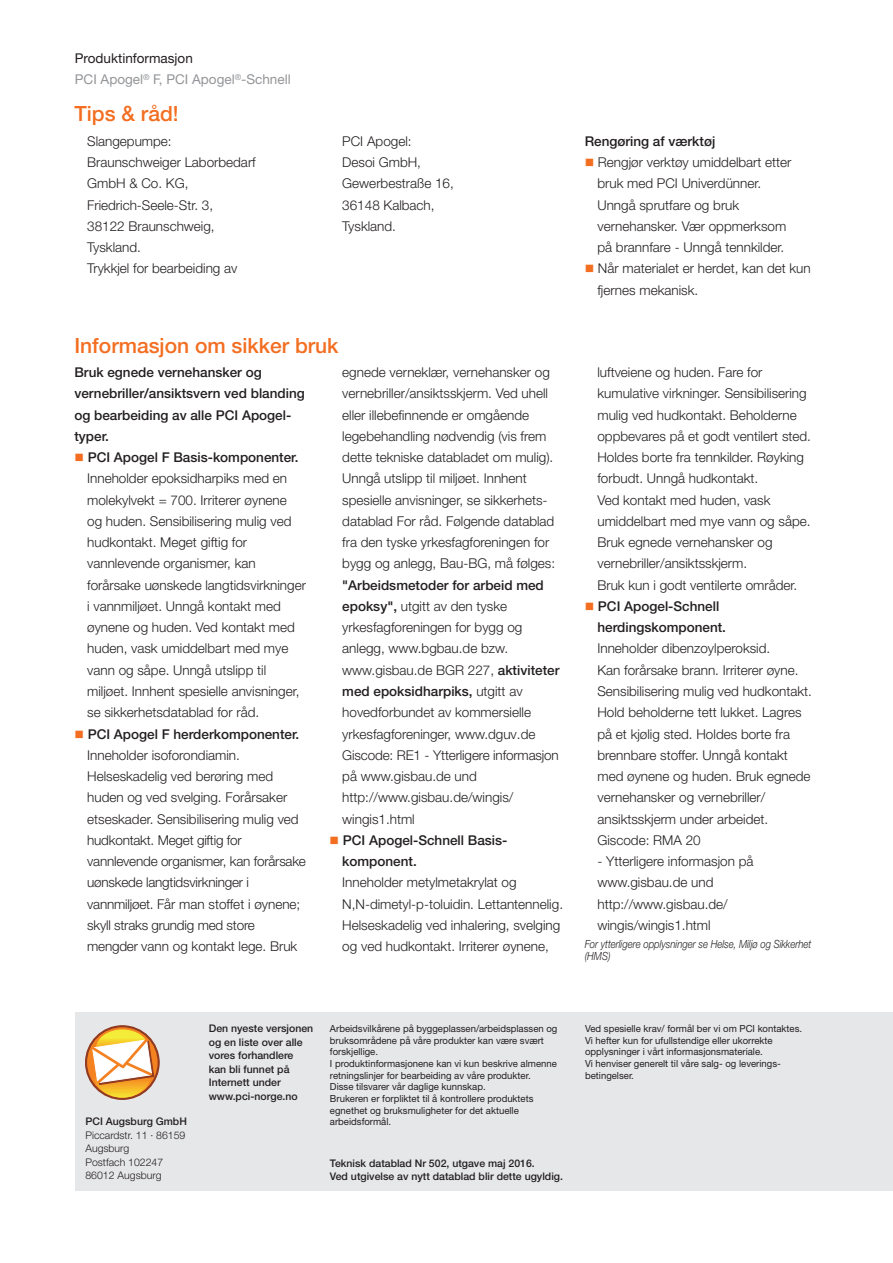
<style>
.page{position:relative;width:893px;height:1263px;background:#fff}
.page>*{position:absolute;margin:0;border:0;box-sizing:border-box;transform-origin:0 0}
.t1{font:500 21px "Helvetica Neue LT Pro";color:#f36e21}
.t2{font:300 13.5px/21.3px "Helvetica Neue LT Pro";color:#231f20}
.t3{font:500 13.5px/21.3px "Helvetica Neue LT Pro";color:#231f20}
.t4{font:13.5px/21.3px "Helvetica Neue LT Pro";color:#939598}
.t5{font:italic 300 11.25px/12px "Helvetica Neue LT Pro";color:#231f20;scale:.85 1}
.t6{font:500 10.5px/13.5px "Helvetica Neue LT Pro";color:#231f20}
.t7{font:300 10.5px/13.5px "Helvetica Neue LT Pro";color:#231f20}
.t8{font:9.75px/11.7px "Helvetica Neue LT Pro";color:#231f20}
.s1{color:#231f20}
.s2{color:#f36e21}
.s3{font-weight:500}
</style>
<div class="page">
<div style="left:75px;top:1012px;width:818px;height:179px;background:#e6e7e9"></div>
<svg style="left:85px;top:1026px;width:74px;height:73px"></svg>
<p class="t4" style="left:75px;top:49px;width:217px"><span class="s1">Produktinformasjon<br></span>PCI Apogel<sup>®</sup> F, PCI Apogel<sup>®</sup>-Schnell</p>
<h1 class="t1" style="left:74px;top:106px;width:106px">Tips &amp; råd!</h1>
<p class="t2" style="left:87px;top:132px;width:170px">Slangepumpe:<br>Braunschweiger Laborbedarf<br>GmbH &amp; Co. KG,<br>Friedrich-Seele-Str. 3,<br>38122 Braunschweig,<br>Tyskland.<br>Trykkjel for bearbeiding av</p>
<p class="t2" style="left:342px;top:132px;width:113px">PCI Apogel:<br>Desoi GmbH,<br>Gewerbestraße 16,<br>36148 Kalbach,<br>Tyskland.</p>
<p class="t3" style="left:585px;top:132px;width:132px">Rengøring af værktøj</p>
<p class="t2" style="left:597px;top:153px;width:196px;text-indent:-13px"><span class="s2">■</span> Rengjør verktøy umiddelbart etter bruk med PCI Univerdünner.<br>Unngå sprutfare og bruk vernehansker. Vær oppmerksom på brannfare - Unngå tennkilder.</p>
<p class="t2" style="left:597px;top:259px;width:215px;text-indent:-13px"><span class="s2">■</span> Når materialet er herdet, kan det kun fjernes mekanisk.</p>
<h1 class="t1" style="left:74px;top:338px;width:266px">Informasjon om sikker bruk</h1>
<p class="t3" style="left:74px;top:363px;width:232px">Bruk egnede vernehansker og vernebriller/ansiktsvern ved blanding og bearbeiding av alle PCI Apogel&shy;typer.</p>
<p class="t2" style="left:87px;top:448px;width:220px;text-indent:-13px"><span class="s2">■</span> <span class="s3">PCI Apogel F Basis-komponenter.<br></span>Inneholder epoksidharpiks med en molekylvekt = 700. Irriterer øynene<br>og huden. Sensibilisering mulig ved hudkontakt. Meget giftig for vannlevende organismer, kan forårsake uønskede langtidsvirkninger i vannmiljøet. Unngå kontakt med øynene og huden. Ved kontakt med huden, vask umiddelbart med mye vann og såpe. Unngå utslipp til miljøet. Innhent spesielle anvisninger, se sikkerhetsdatablad for råd.</p>
<p class="t2" style="left:87px;top:724px;width:220px;text-indent:-13px"><span class="s2">■</span> <span class="s3">PCI Apogel F herderkomponenter.<br></span>Inneholder isoforondiamin.<br>Helseskadelig ved berøring med huden og ved svelging. Forårsaker etseskader. Sensibilisering mulig ved hudkontakt. Meget giftig for vannlevende organismer, kan forårsake uønskede langtidsvirkninger i vannmiljøet. Får man stoffet i øynene; skyll straks grundig med store mengder vann og kontakt lege. Bruk</p>
<p class="t2" style="left:342px;top:363px;width:214px">egnede verneklær, vernehansker og vernebriller/ansiktsskjerm. Ved uhell eller illebefinnende er omgående legebehandling nødvendig (vis frem dette tekniske databladet om mulig).<br>Unngå utslipp til miljøet. Innhent spesielle anvisninger, se sikkerhets&shy;datablad For råd. Følgende datablad fra den tyske yrkesfagforeningen for bygg og anlegg, Bau-BG, må følges:</p>
<p class="t2" style="left:342px;top:575px;width:219px"><span class="s3">"Arbeidsmetoder for arbeid med epoksy",</span> utgitt av den tyske yrkesfagforeningen for bygg og anlegg, www.bgbau.de bzw. www.gisbau.de BGR 227, <span class="s3">aktiviteter med epoksidharpiks,</span> utgitt av hovedforbundet av kommersielle yrkesfagforeninger, www.dguv.de<br>Giscode: RE1 - Ytterligere informasjon på www.gisbau.de und http://www.gisbau.de/wingis/ wingis1.html</p>
<p class="t3" style="left:342px;top:831px;width:167px;text-indent:-13px"><span class="s2">■</span> PCI Apogel-Schnell Basis&shy;komponent.</p>
<p class="t2" style="left:342px;top:873px;width:222px">Inneholder metylmetakrylat og N,N-dimetyl-p-toluidin. Lettantennelig.<br>Helseskadelig ved inhalering, svelging og ved hudkontakt. Irriterer øynene,</p>
<p class="t2" style="left:597px;top:363px;width:215px">luftveiene og huden. Fare for kumulative virkninger. Sensibilisering mulig ved hudkontakt. Beholderne oppbevares på et godt ventilert sted.<br>Holdes borte fra tennkilder. Røyking forbudt. Unngå hudkontakt.<br>Ved kontakt med huden, vask umiddelbart med mye vann og såpe.<br>Bruk egnede vernehansker og vernebriller/ansiktsskjerm.<br>Bruk kun i godt ventilerte områder.</p>
<p class="t3" style="left:597px;top:597px;width:130px;text-indent:-13px"><span class="s2">■</span> PCI Apogel-Schnell herdingskomponent.</p>
<p class="t2" style="left:597px;top:639px;width:216px">Inneholder dibenzoylperoksid.<br>Kan forårsake brann. Irriterer øyne.<br>Sensibilisering mulig ved hudkontakt.<br>Hold beholderne tett lukket. Lagres på et kjølig sted. Holdes borte fra brennbare stoffer. Unngå kontakt med øynene og huden. Bruk egnede vernehansker og vernebriller/ ansiktsskjerm under arbeidet.<br>Giscode: RMA 20</p>
<p class="t2" style="left:597px;top:852px;width:158px">- Ytterligere informasjon på www.gisbau.de und http://www.gisbau.de/ wingis/wingis1.html</p>
<p class="t5" style="left:585px;top:939px;width:268px">For ytterligere opplysninger se Helse, Miljø og Sikkerhet (HMS)</p>
<p class="t6" style="left:85px;top:1116px;width:103px">PCI Augsburg GmbH</p>
<p class="t7" style="left:85px;top:1129px;width:102px">Piccardstr. 11 · 86159<br>Augsburg<br>Postfach 102247<br>86012 Augsburg</p>
<p class="t6" style="left:209px;top:1023px;width:106px">Den nyeste versjonen og en liste over alle vores forhandlere kan bli funnet på<br>Internett under www.pci-norge.no</p>
<p class="t8" style="left:330px;top:1023px;width:229px">Arbeidsvilkårene på byggeplassen/arbeidsplassen og bruksområdene på våre produkter kan være svært forskjellige.<br>I produktinformasjonene kan vi kun beskrive almenne retningslinjer for bearbeiding av våre produkter.<br>Disse tilsvarer vår daglige kunnskap.<br>Brukeren er forpliktet til å kontrollere produktets egnethet og bruksmuligheter for det aktuelle arbeidsformål.</p>
<p class="t8" style="left:585px;top:1023px;width:218px">Ved spesielle krav/ formål ber vi om PCI kontaktes.<br>Vi hefter kun for ufullstendige eller ukorrekte opplysninger i vårt informasjonsmateriale.<br>Vi henviser generelt til våre salg- og leverings&shy;betingelser.</p>
<p class="t6" style="left:330px;top:1158px;width:235px;line-height:12.6px">Teknisk datablad Nr 502, utgave maj 2016.<br>Ved utgivelse av nytt datablad blir dette ugyldig.</p>
</div>
